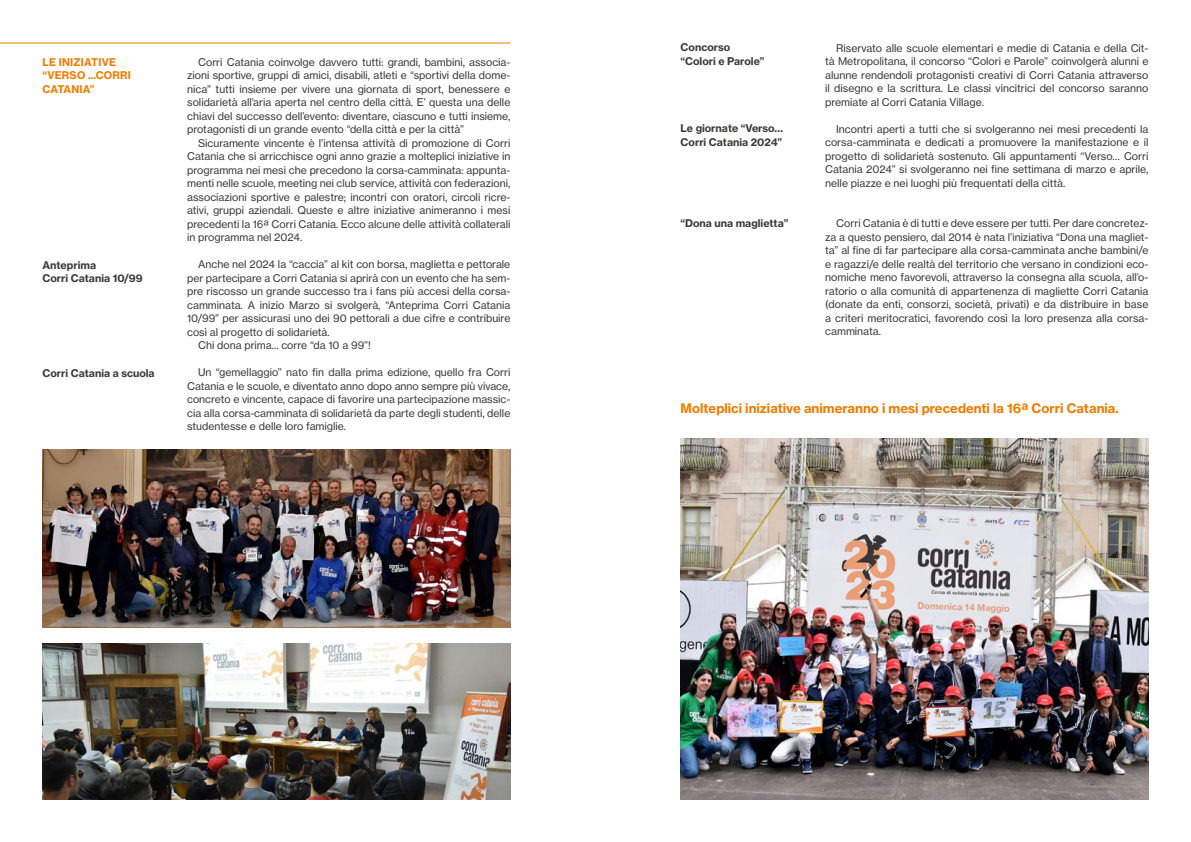
<style>
.page{position:relative;width:1191px;height:842px;background:#fff}
.page>*{position:absolute;margin:0;border:0;box-sizing:border-box;transform-origin:0 0}
.t1{font:13px "N Haas Grotesk TX Pro 75 Bd";color:#ef7d00}
.t2{font:10.5px/13.5px "N Haas Grotesk TX Pro 55 Rg";color:#3c3c3b;text-align:justify}
.t3{font:10.5px/13.5px "N Haas Grotesk TX Pro 75 Bd";color:#3c3c3b}
.t4{font:10.5px/13.5px "N Haas Grotesk TX Pro 75 Bd";letter-spacing:.015em;color:#ef7d00}
</style>
<div class="page">
<hr style="left:0;top:43px;width:510px;height:1px;background:#ef7d00">
<img style="left:43px;top:449px;width:467px;height:179px">
<img style="left:43px;top:643px;width:467px;height:156px">
<img style="left:680px;top:438px;width:468px;height:362px">
<p class="t4" style="left:43px;top:55px;width:90px">LE INIZIATIVE “VERSO ...CORRI<br>CATANIA”</p>
<p class="t3" style="left:43px;top:258px;width:101px">Anteprima<br>Corri Catania 10/99</p>
<p class="t3" style="left:43px;top:366px;width:114px">Corri Catania a scuola</p>
<p class="t2" style="left:187px;top:55px;width:325px;text-indent:11px">Corri Catania coinvolge davvero tutti: grandi, bambini, associa&shy;zioni sportive, gruppi di amici, disabili, atleti e “sportivi della dome&shy;nica” tutti insieme per vivere una giornata di sport, benessere e solidarietà all’aria aperta nel centro della città. E’ questa una delle chiavi del successo dell’evento: diventare, ciascuno e tutti insieme, protagonisti di un grande evento “della città e per la città”</p>
<p class="t2" style="left:187px;top:136px;width:325px;text-indent:11px">Sicuramente vincente è l’intensa attività di promozione di Corri Catania che si arricchisce ogni anno grazie a molteplici iniziative in programma nei mesi che precedono la corsa-camminata: appunta&shy;menti nelle scuole, meeting nei club service, attività con federazioni, associazioni sportive e palestre; incontri con oratori, circoli ricre&shy;ativi, gruppi aziendali. Queste e altre iniziative animeranno i mesi precedenti la 16ª Corri Catania. Ecco alcune delle attività collaterali in programma nel 2024.</p>
<p class="t2" style="left:198px;top:258px;width:314px">Anche nel 2024 la “caccia” al kit con borsa, maglietta e pettorale</p>
<p class="t2" style="left:187px;top:271px;width:325px">per partecipare a Corri Catania si aprirà con un evento che ha sem-</p>
<p class="t2" style="left:187px;top:285px;width:325px">pre riscosso un grande successo tra i fans più accesi della corsa-</p>
<p class="t2" style="left:187px;top:298px;width:325px">camminata. A inizio Marzo si svolgerà, “Anteprima Corri Catania</p>
<p class="t2" style="left:187px;top:312px;width:325px">10/99” per assicurasi uno dei 90 pettorali a due cifre e contribuire</p>
<p class="t2" style="left:187px;top:325px;width:144px">così al progetto di solidarietà.</p>
<p class="t2" style="left:198px;top:339px;width:174px">Chi dona prima... corre “da 10 a 99”!</p>
<p class="t2" style="left:187px;top:366px;width:325px;text-indent:11px">Un “gemellaggio” nato fin dalla prima edizione, quello fra Corri Catania e le scuole, e diventato anno dopo anno sempre più vivace, concreto e vincente, capace di favorire una partecipazione massic&shy;cia alla corsa-camminata di solidarietà da parte degli studenti, delle studentesse e delle loro famiglie.</p>
<p class="t3" style="left:680px;top:41px;width:85px">Concorso “Colori e Parole”</p>
<p class="t3" style="left:680px;top:122px;width:104px">Le giornate “Verso…<br>Corri Catania 2024”</p>
<p class="t3" style="left:680px;top:216px;width:109px">“Dona una maglietta”</p>
<p class="t2" style="left:825px;top:41px;width:325px;text-indent:11px">Riservato alle scuole elementari e medie di Catania e della Cit&shy;tà Metropolitana, il concorso “Colori e Parole” coinvolgerà alunni e alunne rendendoli protagonisti creativi di Corri Catania attraverso il disegno e la scrittura. Le classi vincitrici del concorso saranno premiate al Corri Catania Village.</p>
<p class="t2" style="left:825px;top:122px;width:325px;text-indent:11px">Incontri aperti a tutti che si svolgeranno nei mesi precedenti la corsa-camminata e dedicati a promuovere la manifestazione e il progetto di solidarietà sostenuto. Gli appuntamenti “Verso… Corri Catania 2024” si svolgeranno nei fine settimana di marzo e aprile, nelle piazze e nei luoghi più frequentati della città.</p>
<p class="t2" style="left:825px;top:217px;width:325px;text-indent:11px">Corri Catania è di tutti e deve essere per tutti. Per dare concretez&shy;za a questo pensiero, dal 2014 è nata l’iniziativa “Dona una magliet&shy;ta” al fine di far partecipare alla corsa-camminata anche bambini/e e ragazzi/e delle realtà del territorio che versano in condizioni eco&shy;nomiche meno favorevoli, attraverso la consegna alla scuola, all’o&shy;ratorio o alla comunità di appartenenza di magliette Corri Catania (donate da enti, consorzi, società, privati) e da distribuire in base a criteri meritocratici, favorendo così la loro presenza alla corsa&shy;camminata.</p>
<p class="t1" style="left:680px;top:400px;width:440px">Molteplici iniziative animeranno i mesi precedenti la 16ª Corri Catania.</p>
</div>
